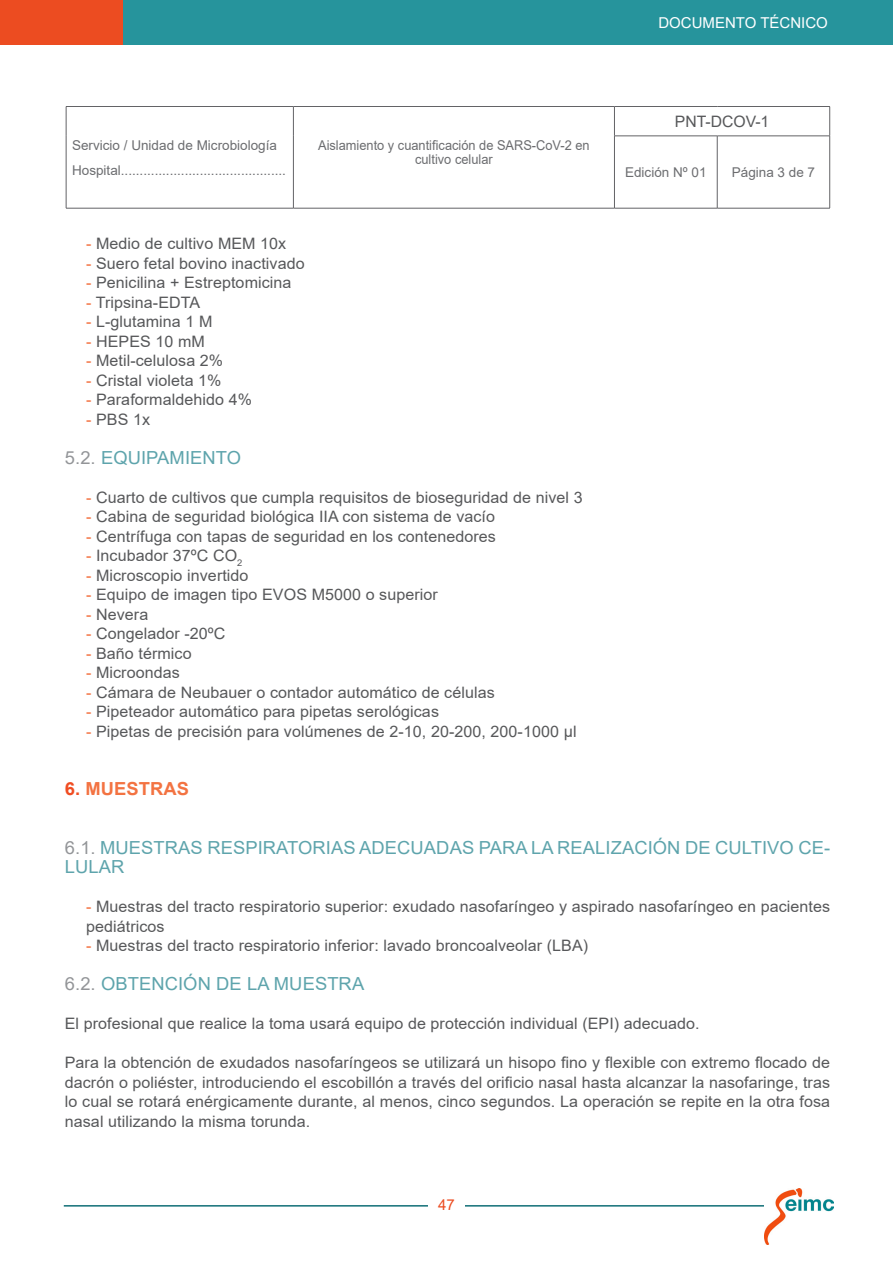
<style>
.page{position:relative;width:893px;height:1263px;background:#fff}
.page>*{position:absolute;margin:0;border:0;box-sizing:border-box;transform-origin:0 0}
.texte_comu{font:18px/19.5px "Arial";letter-spacing:.005em;color:#5ea4ac}
.texte_comu-2{font:700 18px "Arial";letter-spacing:.005em;color:#f37342}
.texte_comu-3{font:15.75px/19.5px "Arial";letter-spacing:.005em;color:#57585a}
.t1{font:15px "Arial";color:#fff}
.t2{font:15px "Arial";color:#ec4c21}
.texte_comu-4{font:13.5px "Arial";color:#6c6d70}
.texte_comu-5{font:13.5px/13.5px "Arial";color:#6c6d70;text-align:center;scale:.95 1}
.s1{color:#f37342}
.s2{color:#939598}
.s3{color:#f04d22}
.s4{font-style:inherit}
</style>
<div class="page">
<hr style="left:64px;top:1205px;width:769px;height:1px;background:#106e76">
<div style="left:428px;top:1192px;width:37px;height:26px;background:#fff"></div>
<div style="left:0;top:0;width:123px;height:45px;background:#ec4c21"></div>
<div style="left:123px;top:0;width:770px;height:45px;background:#26949c"></div>
<img style="left:764px;top:1188px;width:69px;height:56px">
<hr style="left:66px;top:208px;width:227px;height:1px;background:#636366">
<hr style="left:66px;top:106px;width:227px;height:1px;background:#636366">
<svg style="left:66px;top:107px;width:1px;height:29px"></svg>
<hr style="left:293px;top:106px;width:321px;height:1px;background:#636366">
<svg style="left:293px;top:107px;width:1px;height:29px"></svg>
<hr style="left:66px;top:136px;width:1px;height:72px;background:#636366">
<hr style="left:293px;top:136px;width:1px;height:72px;background:#636366">
<hr style="left:614px;top:106px;width:103px;height:1px;background:#636366">
<svg style="left:614px;top:107px;width:1px;height:29px"></svg>
<hr style="left:717px;top:106px;width:113px;height:1px;background:#636366">
<svg style="left:829px;top:107px;width:1px;height:29px"></svg>
<hr style="left:614px;top:136px;width:103px;height:1px;background:#636366">
<hr style="left:614px;top:136px;width:1px;height:72px;background:#636366">
<hr style="left:717px;top:136px;width:113px;height:1px;background:#636366">
<hr style="left:717px;top:136px;width:1px;height:72px;background:#636366">
<hr style="left:829px;top:136px;width:1px;height:72px;background:#636366">
<hr style="left:293px;top:208px;width:321px;height:1px;background:#636366">
<hr style="left:614px;top:208px;width:103px;height:1px;background:#636366">
<hr style="left:717px;top:208px;width:113px;height:1px;background:#636366">
<p class="t1" style="left:658px;top:12px;width:171px">DOCUMENTO TÉCNICO</p>
<p class="texte_comu-4" style="left:72px;top:135px;width:206px">Servicio / Unidad de Microbiología</p>
<p class="texte_comu-4" style="left:72px;top:161px;width:215px">Hospital............................................</p>
<p class="texte_comu-5" style="left:318px;top:139px;width:287px">Aislamiento y cuantificación de SARS-CoV-2 en cultivo celular</p>
<p class="texte_comu-3" style="left:86px;top:234px;width:202px"><span class="s1">-</span> Medio de cultivo MEM 10x</p>
<p class="texte_comu-3" style="left:86px;top:253px;width:220px"><span class="s1">-</span> Suero fetal bovino inactivado</p>
<p class="texte_comu-3" style="left:86px;top:273px;width:207px"><span class="s1">-</span> Penicilina + Estreptomicina</p>
<p class="texte_comu-3" style="left:86px;top:292px;width:116px"><span class="s1">-</span> Tripsina-EDTA</p>
<p class="texte_comu-3" style="left:86px;top:312px;width:128px"><span class="s1">-</span> L-glutamina 1 M</p>
<p class="texte_comu-3" style="left:86px;top:331px;width:120px"><span class="s1">-</span> HEPES 10 mM</p>
<p class="texte_comu-3" style="left:86px;top:351px;width:139px"><span class="s1">-</span> Metil-celulosa 2%</p>
<p class="texte_comu-3" style="left:86px;top:370px;width:137px"><span class="s1">-</span> Cristal violeta 1%</p>
<p class="texte_comu-3" style="left:86px;top:390px;width:167px"><span class="s1">-</span> Paraformaldehido 4%</p>
<p class="texte_comu-3" style="left:86px;top:409px;width:65px"><span class="s1">-</span> PBS 1x</p>
<p class="texte_comu" style="left:65px;top:447px;width:178px"><span class="s2">5.2.</span> EQUIPAMIENTO</p>
<p class="texte_comu-3" style="left:86px;top:487px;width:498px"><span class="s1">-</span> Cuarto de cultivos que cumpla requisitos de bioseguridad de nivel 3</p>
<p class="texte_comu-3" style="left:86px;top:507px;width:410px"><span class="s1">-</span> Cabina de seguridad biológica IIA con sistema de vacío</p>
<p class="texte_comu-3" style="left:86px;top:526px;width:411px"><span class="s1">-</span> Centrífuga con tapas de seguridad en los contenedores</p>
<p class="texte_comu-3" style="left:86px;top:546px;width:158px"><span class="s1">-</span> Incubador 37ºC CO<sub>2</sub></p>
<p class="texte_comu-3" style="left:86px;top:565px;width:164px"><span class="s1">-</span> Microscopio invertido</p>
<p class="texte_comu-3" style="left:86px;top:585px;width:353px"><span class="s1">-</span> Equipo de imagen tipo EVOS M5000 o superior</p>
<p class="texte_comu-3" style="left:86px;top:604px;width:64px"><span class="s1">-</span> Nevera</p>
<p class="texte_comu-3" style="left:86px;top:624px;width:141px"><span class="s1">-</span> Congelador -20ºC</p>
<p class="texte_comu-3" style="left:86px;top:643px;width:107px"><span class="s1">-</span> Baño térmico</p>
<p class="texte_comu-3" style="left:86px;top:663px;width:95px"><span class="s1">-</span> Microondas</p>
<p class="texte_comu-3" style="left:86px;top:682px;width:410px"><span class="s1">-</span> Cámara de Neubauer o contador automático de células</p>
<p class="texte_comu-3" style="left:86px;top:702px;width:354px"><span class="s1">-</span> Pipeteador automático para pipetas serológicas</p>
<p class="texte_comu-3" style="left:86px;top:721px;width:492px"><span class="s1">-</span> Pipetas de precisión para volúmenes de 2-10, 20-200, 200-1000 µl</p>
<p class="texte_comu-2" style="left:65px;top:776px;width:126px"><span class="s3">6.</span> MUESTRAS</p>
<p class="texte_comu-3" style="left:675px;top:112px;width:96px">PNT-DCOV-1</p>
<p class="texte_comu-4" style="left:625px;top:163px;width:83px">Edición Nº 01</p>
<p class="texte_comu-4" style="left:732px;top:163px;width:85px">Página 3 de 7</p>
<p class="texte_comu" style="left:65px;top:837px;width:767px"><span class="s2">6.1.</span> MUESTRAS RESPIRATORIAS ADECUADAS PARA LA REALIZACIÓN DE CULTIVO CE-<br>LULAR</p>
<p class="texte_comu-3" style="left:86px;top:897px;width:745px"><span class="s1">-</span> Muestras del tracto respiratorio superior: exudado nasofaríngeo y aspirado nasofaríngeo en pacientes pediátricos</p>
<p class="texte_comu-3" style="left:86px;top:936px;width:504px"><span class="s1">-</span> Muestras del tracto respiratorio inferior: lavado broncoalveolar (LBA)</p>
<p class="texte_comu" style="left:65px;top:974px;width:301px"><span class="s2">6.2.</span> OBTENCIÓN DE LA MUESTRA</p>
<p class="texte_comu-3" style="left:65px;top:1014px;width:636px">El profesional que realice la toma usará equipo de protección individual (EPI) adecuado.</p>
<p class="texte_comu-3" style="left:65px;top:1053px;width:767px;text-align:justify">Para la obtención de exudados nasofaríngeos se utilizará un hisopo fino y flexible con extremo flocado de dacrón o poliéster, introduciendo el escobillón a través del orificio nasal hasta alcanzar la nasofaringe, tras lo cual se rotará enérgicamente durante, al menos, cinco segundos. La operación se repite en la otra fosa nasal utilizando la misma torunda.</p>
<p class="t2" style="left:438px;top:1194px;width:18px">4<span class="s4">7</span></p>
</div>
